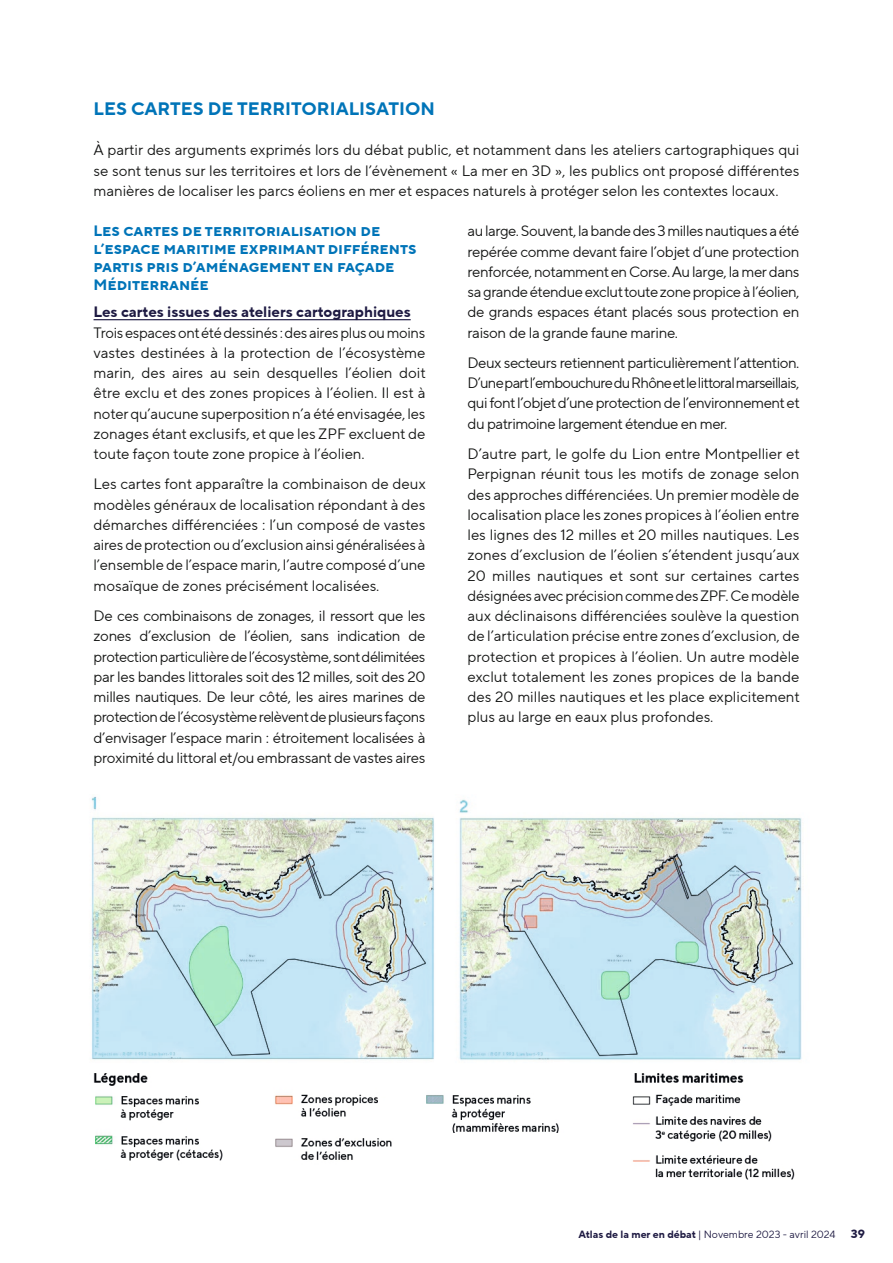
<style>
.page{position:relative;width:893px;height:1263px;background:#fff}
.page>*{position:absolute;margin:0;border:0;box-sizing:border-box;transform-origin:0 0}
.t1{font:700 18px "TT Norms Pro";color:#0074b8}
.t2{font:15px/20.2px "TT Norms Pro";letter-spacing:-.01em;color:#131413;text-align:justify}
.t3{font:700 15px/18px "TT Norms Pro";letter-spacing:.11em;color:#0074b8}
.t4{font:700 15px "TT Norms Pro";color:#1e1a42}
.t5{font:700 12px "TT Norms Pro";color:#1e1a42}
.t6{font:10.5px "TT Norms Pro";color:#1e1a42}
.s1{font-weight:700}
</style>
<div class="page">
<img style="left:91px;top:796px;width:711px;height:264px">
<img style="left:93px;top:1073px;width:702px;height:107px">
<img style="left:415px;top:1090px;width:152px;height:42px">
<hr style="left:94px;top:319px;width:317px;height:1px;background:#1e1a42">
<p class="t1" style="left:94px;top:95px;width:343px">LES CARTES DE TERRITORIALISATION</p>
<p class="t2" style="left:94px;top:140px;width:707px">À partir des arguments exprimés lors du débat public, et notamment dans les ateliers cartographiques qui se sont tenus sur les territoires et lors de l’évènement « La mer en 3D », les publics ont proposé différentes manières de localiser les parcs éoliens en mer et espaces naturels à protéger selon les contextes locaux.</p>
<p class="t3" style="left:94px;top:222px;width:324px">Les cartes de territorialisation de l’espace maritime exprimant différents partis pris d’aménagement en façade<br>Méditerranée</p>
<p class="t4" style="left:94px;top:301px;width:319px">Les cartes issues des ateliers cartographiques</p>
<p class="t2" style="left:94px;top:322px;width:334px">Trois espaces ont été dessinés : des aires plus ou moins vastes destinées à la protection de l’écosystème marin, des aires au sein desquelles l’éolien doit être exclu et des zones propices à l’éolien. Il est à noter qu’aucune superposition n’a été envisagée, les zonages étant exclusifs, et que les ZPF excluent de toute façon toute zone propice à l’éolien.</p>
<p class="t2" style="left:94px;top:474px;width:334px">Les cartes font apparaître la combinaison de deux modèles généraux de localisation répondant à des démarches différenciées : l’un composé de vastes aires de protection ou d’exclusion ainsi généralisées à l’ensemble de l’espace marin, l’autre composé d’une mosaïque de zones précisément localisées.</p>
<p class="t2" style="left:94px;top:606px;width:333px">De ces combinaisons de zonages, il ressort que les zones d’exclusion de l’éolien, sans indication de protection particulière de l’écosystème, sont délimitées par les bandes littorales soit des 12 milles, soit des 20 milles nautiques. De leur côté, les aires marines de protection de l’écosystème relèvent de plusieurs façons d’envisager l’espace marin : étroitement localisées à proximité du littoral et/ou embrassant de vastes aires</p>
<p class="t2" style="left:467px;top:221px;width:333px">au large. Souvent, la bande des 3 milles nautiques a été repérée comme devant faire l’objet d’une protection renforcée, notamment en Corse. Au large, la mer dans sa grande étendue exclut toute zone propice à l’éolien, de grands espaces étant placés sous protection en raison de la grande faune marine.</p>
<p class="t2" style="left:467px;top:352px;width:334px">Deux secteurs retiennent particulièrement l’attention.<br>D’une part l’embouchure du Rhône et le littoral marseillais, qui font l’objet d’une protection de l’environnement et du patrimoine largement étendue en mer.</p>
<p class="t2" style="left:467px;top:444px;width:334px">D’autre part, le golfe du Lion entre Montpellier et Perpignan réunit tous les motifs de zonage selon des approches différenciées. Un premier modèle de localisation place les zones propices à l’éolien entre les lignes des 12 milles et 20 milles nautiques. Les zones d’exclusion de l’éolien s’étendent jusqu’aux 20 milles nautiques et sont sur certaines cartes désignées avec précision comme des ZPF. Ce modèle aux déclinaisons différenciées soulève la question de l’articulation précise entre zones d’exclusion, de protection et propices à l’éolien. Un autre modèle exclut totalement les zones propices de la bande des 20 milles nautiques et les place explicitement plus au large en eaux plus profondes.</p>
<p class="t6" style="left:578px;top:1226px;width:259px"><span class="s1">Atlas de la mer en débat</span> | Novembre 2023 - avril 2024</p>
<p class="t5" style="left:851px;top:1224px;width:16px">39</p>
</div>
